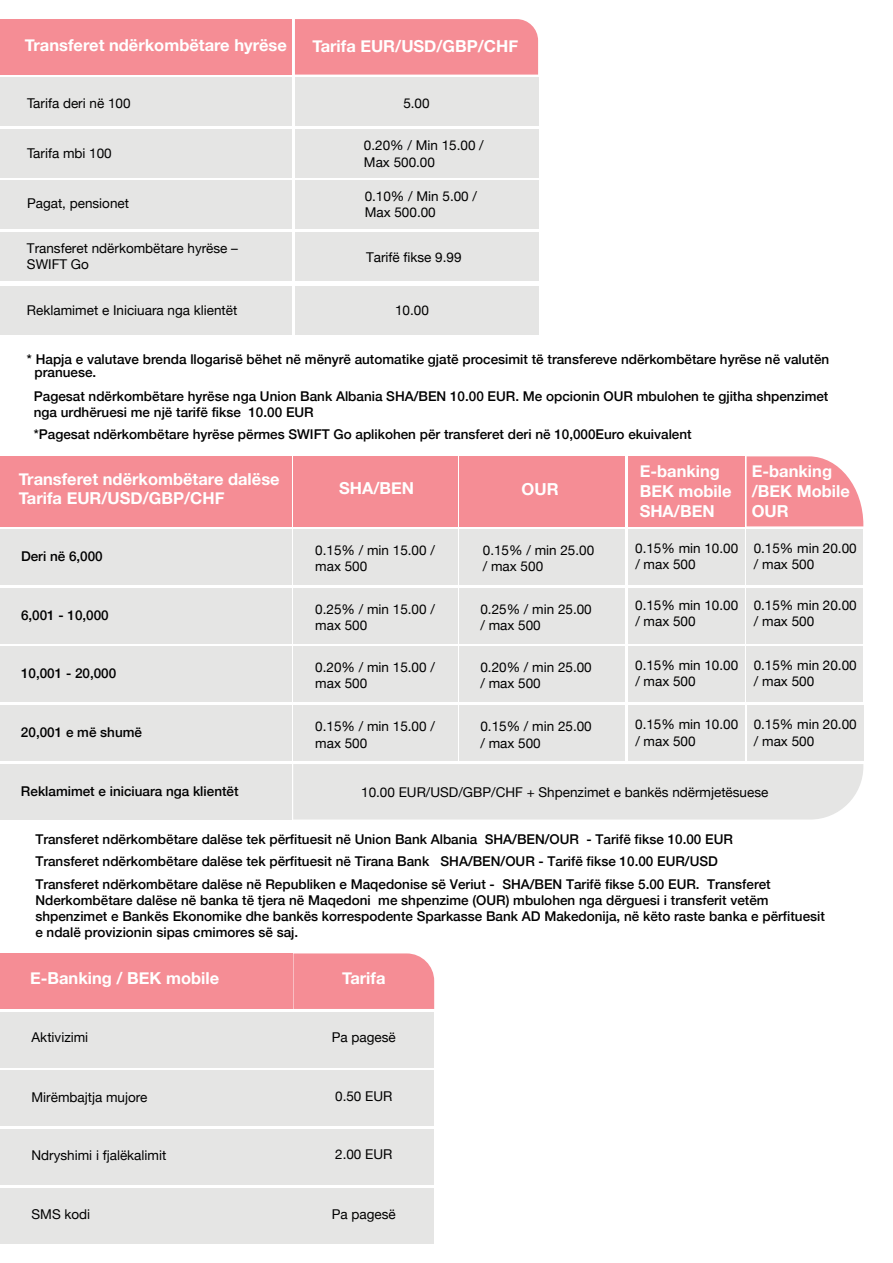
<style>
.page{position:relative;width:893px;height:1263px;background:#fff}
.page>*{position:absolute;margin:0;border:0;box-sizing:border-box;transform-origin:0 0}
.t1{font:700 16.5px/19.8px "Helvetica Neue";color:#fff}
.t2{font:500 13.5px/16.2px "Helvetica Neue";color:#000}
.t3{font:13.5px/16.2px "Helvetica Neue";color:#000}
</style>
<div class="page">
<div style="left:293px;top:456px;width:164px;height:70px;background:#f58d95"></div>
<div style="left:460px;top:456px;width:165px;height:70px;background:#f58d95"></div>
<div style="left:628px;top:456px;width:117px;height:70px;background:#f58d95"></div>
<svg style="left:747px;top:456px;width:116px;height:70px;background:#f5989f"></svg>
<div style="left:0;top:706px;width:292px;height:55px;background:#e5e5e4"></div>
<div style="left:0;top:764px;width:292px;height:55px;background:#e5e5e4"></div>
<div style="left:0;top:529px;width:292px;height:56px;background:#e5e5e4"></div>
<div style="left:0;top:588px;width:292px;height:55px;background:#e5e5e4"></div>
<div style="left:0;top:646px;width:292px;height:56px;background:#e5e5e4"></div>
<div style="left:293px;top:706px;width:164px;height:55px;background:#e5e5e4"></div>
<div style="left:293px;top:529px;width:164px;height:56px;background:#e5e5e4"></div>
<div style="left:293px;top:588px;width:164px;height:55px;background:#e5e5e4"></div>
<div style="left:293px;top:646px;width:164px;height:56px;background:#e5e5e4"></div>
<div style="left:460px;top:706px;width:165px;height:55px;background:#e5e5e4"></div>
<div style="left:460px;top:529px;width:165px;height:56px;background:#e5e5e4"></div>
<div style="left:460px;top:588px;width:165px;height:55px;background:#e5e5e4"></div>
<div style="left:460px;top:646px;width:165px;height:56px;background:#e5e5e4"></div>
<div style="left:628px;top:706px;width:117px;height:55px;background:#e5e5e4"></div>
<div style="left:628px;top:529px;width:117px;height:56px;background:#e5e5e4"></div>
<div style="left:628px;top:588px;width:117px;height:55px;background:#e5e5e4"></div>
<div style="left:628px;top:646px;width:117px;height:56px;background:#e5e5e4"></div>
<div style="left:747px;top:706px;width:116px;height:55px;background:#e5e5e4"></div>
<div style="left:293px;top:764px;width:570px;height:55px;background:#e5e5e4"></div>
<div style="left:747px;top:529px;width:116px;height:56px;background:#e5e5e4"></div>
<div style="left:0;top:456px;width:292px;height:70px;background:#f58d95"></div>
<div style="left:747px;top:588px;width:116px;height:55px;background:#e5e5e4"></div>
<div style="left:747px;top:646px;width:116px;height:56px;background:#e5e5e4"></div>
<div style="left:0;top:1188px;width:292px;height:56px;background:#e5e5e4"></div>
<div style="left:0;top:1012px;width:292px;height:55px;background:#e5e5e4"></div>
<div style="left:0;top:1070px;width:292px;height:56px;background:#e5e5e4"></div>
<div style="left:0;top:1129px;width:292px;height:55px;background:#e5e5e4"></div>
<div style="left:293px;top:1188px;width:141px;height:56px;background:#e5e5e4"></div>
<div style="left:293px;top:1012px;width:141px;height:55px;background:#e5e5e4"></div>
<div style="left:293px;top:953px;width:141px;height:56px;background:#f58d95"></div>
<div style="left:293px;top:1070px;width:141px;height:56px;background:#e5e5e4"></div>
<div style="left:293px;top:1129px;width:141px;height:55px;background:#e5e5e4"></div>
<div style="left:0;top:953px;width:292px;height:56px;background:#f58d95"></div>
<div style="left:0;top:232px;width:292px;height:49px;background:#e5e5e4"></div>
<div style="left:0;top:77px;width:292px;height:49px;background:#e5e5e4"></div>
<div style="left:0;top:129px;width:292px;height:49px;background:#e5e5e4"></div>
<div style="left:0;top:180px;width:292px;height:49px;background:#e5e5e4"></div>
<div style="left:295px;top:232px;width:243px;height:49px;background:#e5e5e4"></div>
<div style="left:295px;top:77px;width:243px;height:49px;background:#e5e5e4"></div>
<div style="left:295px;top:129px;width:243px;height:49px;background:#e5e5e4"></div>
<div style="left:295px;top:180px;width:243px;height:49px;background:#e5e5e4"></div>
<div style="left:0;top:19px;width:292px;height:56px;background:#f58d95"></div>
<div style="left:295px;top:19px;width:243px;height:56px;background:#f58d95"></div>
<div style="left:0;top:286px;width:292px;height:49px;background:#e5e5e4"></div>
<div style="left:295px;top:286px;width:243px;height:49px;background:#e5e5e4"></div>
<p class="t1" style="left:25px;top:35px;width:263px">Transferet ndërkombëtare hyrëse</p>
<p class="t1" style="left:312px;top:37px;width:207px">Tarifa EUR/USD/GBP/CHF</p>
<p class="t3" style="left:27px;top:96px;width:105px">Tarifa deri në 100</p>
<p class="t3" style="left:27px;top:146px;width:86px">Tarifa mbi 100</p>
<p class="t3" style="left:403px;top:96px;width:28px">5.00</p>
<p class="t3" style="left:364px;top:138px;width:121px">0.20% / Min 15.00 /<br>Max 500.00</p>
<p class="t3" style="left:27px;top:196px;width:104px">Pagat, pensionet</p>
<p class="t3" style="left:365px;top:189px;width:114px">0.10% / Min 5.00 /<br>Max 500.00</p>
<p class="t3" style="left:366px;top:250px;width:97px">Tarifë fikse 9.99</p>
<p class="t3" style="left:27px;top:241px;width:213px">Transferet ndërkombëtare hyrëse –<br>SWIFT Go</p>
<p class="t3" style="left:27px;top:303px;width:212px">Reklamimet e Iniciuara nga klientët</p>
<p class="t3" style="left:395px;top:303px;width:35px">10.00</p>
<p class="t2" style="left:35px;top:351px;width:796px;line-height:13.2px;text-indent:-8px">* Hapja e valutave brenda llogarisë bëhet në mënyrë automatike gjatë procesimit të transfereve ndërkombëtare hyrëse në valutën pranuese.</p>
<p class="t2" style="left:34px;top:387px;width:796px">Pagesat ndërkombëtare hyrëse nga Union Bank Albania SHA/BEN 10.00 EUR. Me opcionin OUR mbulohen te gjitha shpenzimet nga urdhëruesi me një tarifë fikse 10.00 EUR</p>
<p class="t2" style="left:34px;top:425px;width:659px">*Pagesat ndërkombëtare hyrëse përmes SWIFT Go aplikohen për transferet deri në 10,000Euro ekuivalent</p>
<p class="t1" style="left:19px;top:469px;width:262px">Transferet ndërkombëtare dalëse<br>Tarifa EUR/USD/GBP/CHF</p>
<p class="t1" style="left:339px;top:479px;width:76px">SHA/BEN</p>
<p class="t1" style="left:522px;top:479px;width:38px">OUR</p>
<p class="t1" style="left:640px;top:462px;width:93px">E-banking<br>BEK mobile<br>SHA/BEN</p>
<p class="t1" style="left:752px;top:462px;width:100px">E-banking /BEK Mobile<br>OUR</p>
<p class="t2" style="left:21px;top:547px;width:83px">Deri në 6,000</p>
<p class="t2" style="left:21px;top:605px;width:89px">6,001 - 10,000</p>
<p class="t2" style="left:21px;top:664px;width:97px">10,001 - 20,000</p>
<p class="t2" style="left:21px;top:723px;width:123px">20,001 e më shumë</p>
<p class="t3" style="left:315px;top:543px;width:121px">0.15% / min 15.00 / max 500</p>
<p class="t3" style="left:483px;top:543px;width:113px">0.15% / min 25.00 / max 500</p>
<p class="t3" style="left:635px;top:541px;width:105px">0.15% min 10.00 / max 500</p>
<p class="t3" style="left:635px;top:598px;width:105px">0.15% min 10.00 / max 500</p>
<p class="t3" style="left:635px;top:658px;width:105px">0.15% min 10.00 / max 500</p>
<p class="t3" style="left:635px;top:717px;width:105px">0.15% min 10.00 / max 500</p>
<p class="t3" style="left:315px;top:602px;width:121px">0.25% / min 15.00 / max 500</p>
<p class="t3" style="left:315px;top:660px;width:121px">0.20% / min 15.00 / max 500</p>
<p class="t3" style="left:480px;top:602px;width:113px">0.25% / min 25.00 / max 500</p>
<p class="t3" style="left:480px;top:660px;width:113px">0.20% / min 25.00 / max 500</p>
<p class="t3" style="left:315px;top:719px;width:121px">0.15% / min 15.00 / max 500</p>
<p class="t3" style="left:480px;top:719px;width:113px">0.15% / min 25.00 / max 500</p>
<p class="t3" style="left:754px;top:541px;width:105px">0.15% min 20.00 / max 500</p>
<p class="t3" style="left:754px;top:598px;width:105px">0.15% min 20.00 / max 500</p>
<p class="t3" style="left:754px;top:658px;width:105px">0.15% min 20.00 / max 500</p>
<p class="t3" style="left:754px;top:717px;width:105px">0.15% min 20.00 / max 500</p>
<p class="t2" style="left:21px;top:782px;width:219px">Reklamimet e iniciuara nga klientët</p>
<p class="t3" style="left:361px;top:785px;width:409px">10.00 EUR/USD/GBP/CHF + Shpenzimet e bankës ndërmjetësuese</p>
<p class="t2" style="left:35px;top:827px;width:737px;line-height:22.2px">Transferet ndërkombëtare dalëse tek përfituesit në Union Bank Albania SHA/BEN/OUR - Tarifë fikse 10.00 EUR<br>Transferet ndërkombëtare dalëse tek përfituesit në Tirana Bank SHA/BEN/OUR - Tarifë fikse 10.00 EUR/USD<br>Transferet ndërkombëtare dalëse në Republiken e Maqedonise së Veriut - SHA/BEN Tarifë fikse 5.00 EUR. Transferet</p>
<p class="t2" style="left:35px;top:891px;width:791px">Nderkombëtare dalëse në banka të tjera në Maqedoni me shpenzime (OUR) mbulohen nga dërguesi i transferit vetëm shpenzimet e Bankës Ekonomike dhe bankës korrespodente Sparkasse Bank AD Makedonija, në këto raste banka e përfituesit e ndalë provizionin sipas cmimores së saj.</p>
<p class="t1" style="left:30px;top:968px;width:191px">E-Banking / BEK mobile</p>
<p class="t1" style="left:342px;top:968px;width:45px">Tarifa</p>
<p class="t3" style="left:32px;top:1030px;width:58px">Aktivizimi</p>
<p class="t3" style="left:332px;top:1030px;width:66px">Pa pagesë</p>
<p class="t3" style="left:31px;top:1090px;width:118px">Mirëmbajtja mujore</p>
<p class="t3" style="left:335px;top:1089px;width:59px">0.50 EUR</p>
<p class="t3" style="left:31px;top:1148px;width:136px">Ndryshimi i fjalëkalimit</p>
<p class="t3" style="left:335px;top:1147px;width:59px">2.00 EUR</p>
<p class="t3" style="left:31px;top:1206px;width:60px">SMS kodi</p>
<p class="t3" style="left:332px;top:1206px;width:66px">Pa pagesë</p>
</div>
